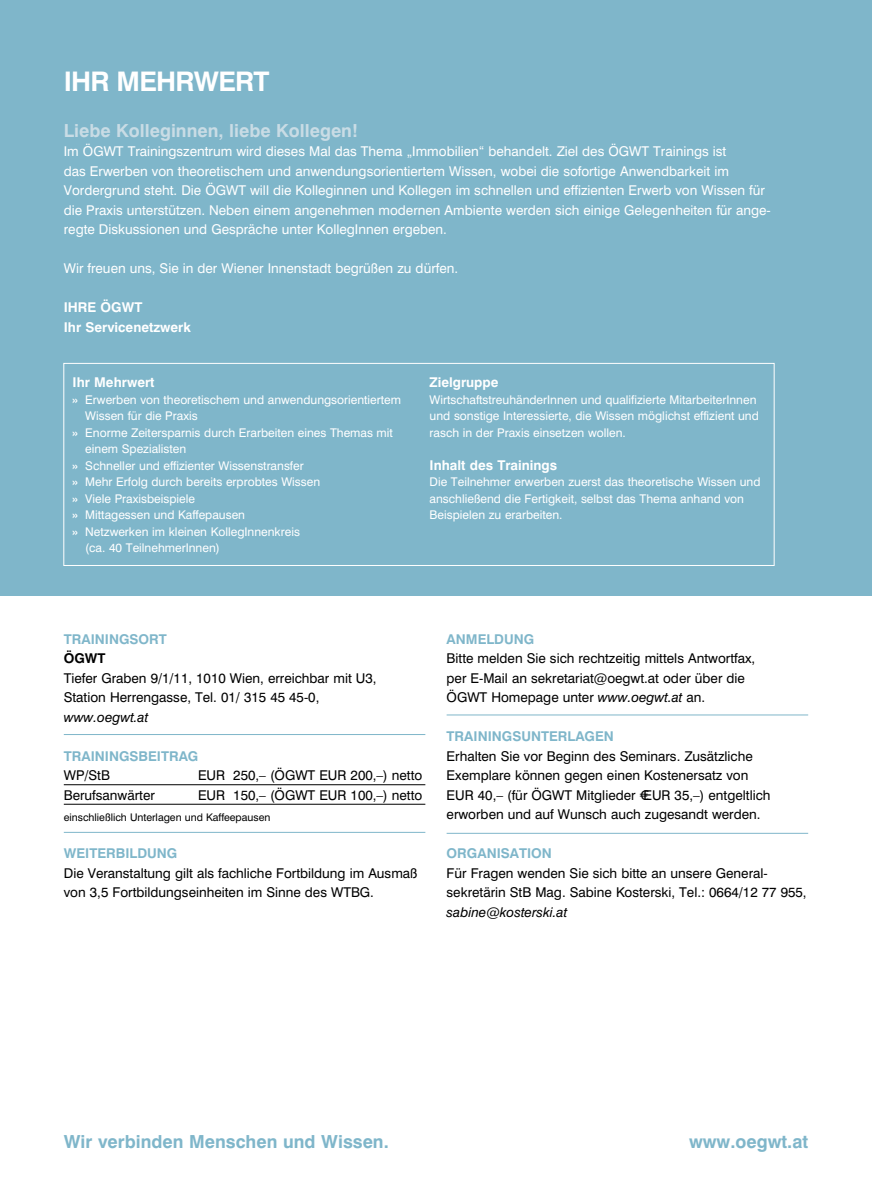
<style>
.page{position:relative;width:872px;height:1191px;background:#fff}
.page>*{position:absolute;margin:0;border:0;box-sizing:border-box;transform-origin:0 0}
.t1{font:700 27px "Swiss 721 BT";letter-spacing:-.03em;color:#fff}
.t2{font:700 18px "Swiss 721 BT";color:#7fb6ca}
.t3{font:700 18px "Swiss 721 BT";color:#c9dce5}
.t4{font:13.5px/19.5px "Swiss 721 BT";color:#000}
.t5{font:13.5px/19.5px "Swiss 721 BT";color:#fff}
.t6{font:700 13.5px "Swiss 721 BT";color:#7fb6ca}
.t7{font:700 13.5px/19.5px "Swiss 721 BT";color:#fff}
.t8{font:italic 13.5px "Swiss 721 BT";color:#000}
.t9{font:700 13.5px "Swiss 721 BT";color:#000}
.t10{font:12px/16.5px "Swiss 721 BT";color:#fff}
.t11{font:10.5px "Swiss 721 BT";color:#000}
.s1{font-weight:700}
.s2{font-style:italic}
</style>
<div class="page">
<hr style="left:64px;top:784px;width:361px;height:1px;background:#000">
<hr style="left:64px;top:804px;width:361px;height:1px;background:#000">
<hr style="left:64px;top:832px;width:361px;height:1px;background:#7fb6ca">
<hr style="left:64px;top:734px;width:361px;height:1px;background:#7fb6ca">
<hr style="left:446px;top:714px;width:362px;height:1px;background:#7fb6ca">
<hr style="left:446px;top:833px;width:362px;height:1px;background:#7fb6ca">
<div style="left:0;top:0;width:872px;height:595px;background:#7fb6ca"></div>
<div style="left:64px;top:363px;width:710px;height:202px;border:1px solid #fff"></div>
<h1 class="t1" style="left:64px;top:65px;width:207px">IHR MEHRWERT</h1>
<h2 class="t3" style="left:64px;top:119px;width:296px">Liebe Kolleginnen, liebe Kollegen!</h2>
<p class="t5" style="left:64px;top:141px;width:708px">Im ÖGWT Trainingszentrum wird dieses Mal das Thema „Immobilien“ behandelt. Ziel des ÖGWT Trainings ist<br>das Erwerben von theoretischem und anwendungsorientiertem Wissen, wobei die sofortige Anwendbarkeit im Vordergrund steht. Die ÖGWT will die Kolleginnen und Kollegen im schnellen und effizienten Erwerb von Wissen für die Praxis unterstützen. Neben einem angenehmen modernen Ambiente werden sich einige Gelegenheiten für ange&shy;regte Diskussionen und Gespräche unter KollegInnen ergeben.</p>
<p class="t5" style="left:64px;top:258px;width:396px">Wir freuen uns, Sie in der Wiener Innenstadt begrüßen zu dürfen.</p>
<p class="t7" style="left:64px;top:297px;width:129px">IHRE ÖGWT<br>Ihr Servicenetzwerk</p>
<p class="t7" style="left:73px;top:372px;width:83px">Ihr Mehrwert</p>
<p class="t10" style="left:73px;top:391px;width:330px"><span class="s1">»</span> Erwerben von theoretischem und anwendungsorientiertem</p>
<p class="t10" style="left:85px;top:407px;width:114px">Wissen für die Praxis</p>
<p class="t10" style="left:73px;top:424px;width:322px"><span class="s1">»</span> Enorme Zeitersparnis durch Erarbeiten eines Themas mit</p>
<p class="t10" style="left:85px;top:440px;width:103px">einem Spezialisten</p>
<p class="t10" style="left:73px;top:457px;width:233px"><span class="s1">»</span> Schneller und effizienter Wissenstransfer</p>
<p class="t10" style="left:73px;top:473px;width:249px"><span class="s1">»</span> Mehr Erfolg durch bereits erprobtes Wissen</p>
<p class="t10" style="left:73px;top:490px;width:124px"><span class="s1">»</span> Viele Praxisbeispiele</p>
<p class="t10" style="left:73px;top:506px;width:174px"><span class="s1">»</span> Mittagessen und Kaffepausen</p>
<p class="t10" style="left:73px;top:523px;width:229px"><span class="s1">»</span> Netzwerken im kleinen KollegInnenkreis</p>
<p class="t10" style="left:85px;top:539px;width:136px">(ca. 40 TeilnehmerInnen)</p>
<p class="t7" style="left:429px;top:372px;width:70px">Zielgruppe</p>
<p class="t10" style="left:429px;top:391px;width:331px">WirtschaftstreuhänderInnen und qualifizierte MitarbeiterInnen und sonstige Interessierte, die Wissen möglichst effizient und rasch in der Praxis einsetzen wollen.</p>
<p class="t7" style="left:429px;top:455px;width:129px">Inhalt des Trainings</p>
<p class="t10" style="left:429px;top:473px;width:332px">Die Teilnehmer erwerben zuerst das theoretische Wissen und anschließend die Fertigkeit, selbst das Thema anhand von<br>Beispielen zu erarbeiten.</p>
<p class="t6" style="left:64px;top:630px;width:105px">TRAININGSORT</p>
<p class="t9" style="left:64px;top:650px;width:43px">ÖGWT</p>
<p class="t4" style="left:64px;top:668px;width:314px">Tiefer Graben 9/1/11, 1010 Wien, erreichbar mit U3,<br>Station Herrengasse, Tel. 01/ 315 45 45-0,</p>
<p class="t8" style="left:64px;top:708px;width:86px">www.oegwt.at</p>
<p class="t6" style="left:64px;top:747px;width:136px">TRAININGSBEITRAG</p>
<p class="t4" style="left:64px;top:765px;width:48px">WP/StB</p>
<p class="t4" style="left:198px;top:765px;width:226px">EUR 250,– (ÖGWT EUR 200,–) netto</p>
<p class="t4" style="left:64px;top:785px;width:93px">Berufsanwärter</p>
<p class="t4" style="left:198px;top:785px;width:226px">EUR 150,– (ÖGWT EUR 100,–) netto</p>
<p class="t11" style="left:64px;top:810px;width:208px">einschließlich Unterlagen und Kaffeepausen</p>
<p class="t6" style="left:64px;top:845px;width:115px">WEITERBILDUNG</p>
<p class="t4" style="left:64px;top:863px;width:355px">Die Veranstaltung gilt als fachliche Fortbildung im Ausmaß von 3,5 Fortbildungseinheiten im Sinne des WTBG.</p>
<p class="t6" style="left:446px;top:630px;width:89px">ANMELDUNG</p>
<p class="t4" style="left:446px;top:648px;width:310px">Bitte melden Sie sich rechtzeitig mittels Antwortfax, per E-Mail an sekretariat@oegwt.at oder über die<br>ÖGWT Homepage unter <span class="s2">www.oegwt.at</span> an.</p>
<p class="t6" style="left:446px;top:728px;width:169px">TRAININGSUNTERLAGEN</p>
<p class="t4" style="left:446px;top:746px;width:325px">Erhalten Sie vor Beginn des Seminars. Zusätzliche Exemplare können gegen einen Kostenersatz von EUR 40,– (für ÖGWT Mitglieder €EUR 35,–) entgeltlich erworben und auf Wunsch auch zugesandt werden.</p>
<p class="t6" style="left:446px;top:845px;width:107px">ORGANISATION</p>
<p class="t4" style="left:446px;top:863px;width:361px">Für Fragen wenden Sie sich bitte an unsere General&shy;sekretärin StB Mag. Sabine Kosterski, Tel.: 0664/12 77 955,</p>
<p class="t8" style="left:446px;top:903px;width:122px">sabine@kosterski.at</p>
<h2 class="t2" style="left:64px;top:1130px;width:326px">Wir verbinden Menschen und Wissen.</h2>
<h2 class="t2" style="left:689px;top:1131px;width:121px">www.oegwt.at</h2>
</div>
